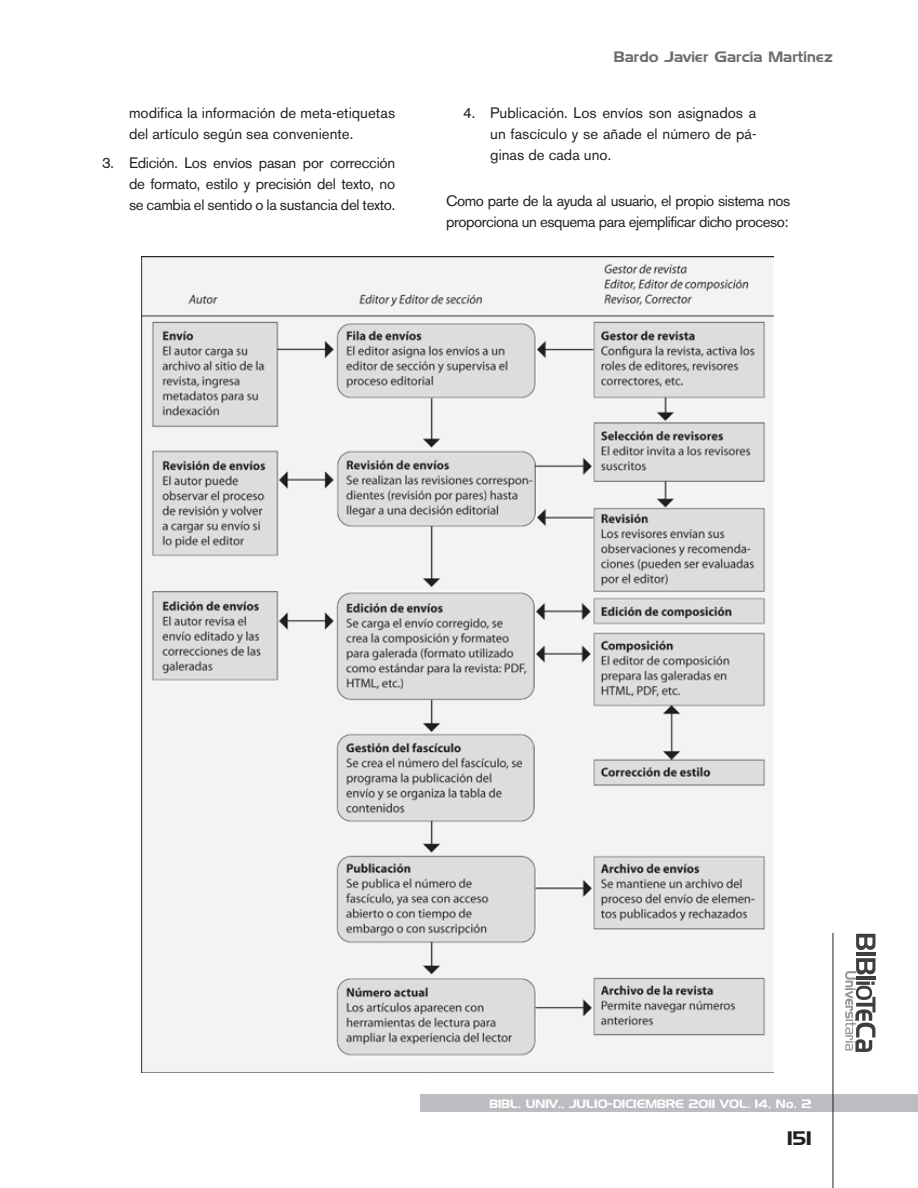
<style>
.page{position:relative;width:918px;height:1188px;background:#fff}
.page>*{position:absolute;margin:0;border:0;box-sizing:border-box;transform-origin:0 0}
.t1{font:19.5px "Denmark";color:#231f20}
.CUERPO_-_español{font:15px/21px "Akzidenz Grotesk BE";letter-spacing:-.02em;color:#231f20;text-align:justify}
.CUERPO_-_español-2{font:15px/21px "Akzidenz Grotesk BE";color:#231f20}
.Autor{font:15px "Denmark";color:#6c6d70}
.t2{font:12px "Denmark";color:#fff}
</style>
<div class="page">
<div style="left:421px;top:1094px;width:497px;height:17px;background:#bcbdc0"></div>
<hr style="left:833px;top:933px;width:1px;height:255px;background:#231f20">
<svg style="left:856px;top:934px;width:19px;height:16px"></svg>
<hr style="left:856px;top:952px;width:19px;height:4px;background:#3e3e3f">
<svg style="left:845px;top:958px;width:30px;height:94px"></svg>
<img style="left:141px;top:256px;width:632px;height:817px">
<p class="CUERPO_-_español-2" style="left:129px;top:102px;width:268px">modifica la información de meta-etiquetas del artículo según sea conveniente.</p>
<p class="CUERPO_-_español" style="left:129px;top:152px;width:268px;text-indent:-27px">3. Edición. Los envíos pasan por corrección de formato, estilo y precisión del texto, no se cambia el sentido o la sustancia del texto.</p>
<p class="Autor" style="left:614px;top:48px;width:220px">Bardo Javier García Martínez</p>
<p class="CUERPO_-_español" style="left:490px;top:102px;width:268px;text-indent:-27px">4. Publicación. Los envíos son asignados a un fascículo y se añade el número de pá&shy;ginas de cada uno.</p>
<p class="CUERPO_-_español" style="left:446px;top:190px;width:346px">Como parte de la ayuda al usuario, el propio sistema nos proporciona un esquema para ejemplificar dicho proceso:</p>
<p class="t2" style="left:489px;top:1096px;width:324px">BIBL. UNIV., JULIO-DICIEMBRE 2011 VOL. 14, No. 2</p>
<h1 class="t1" style="left:787px;top:1127px;width:26px">151</h1>
</div>
